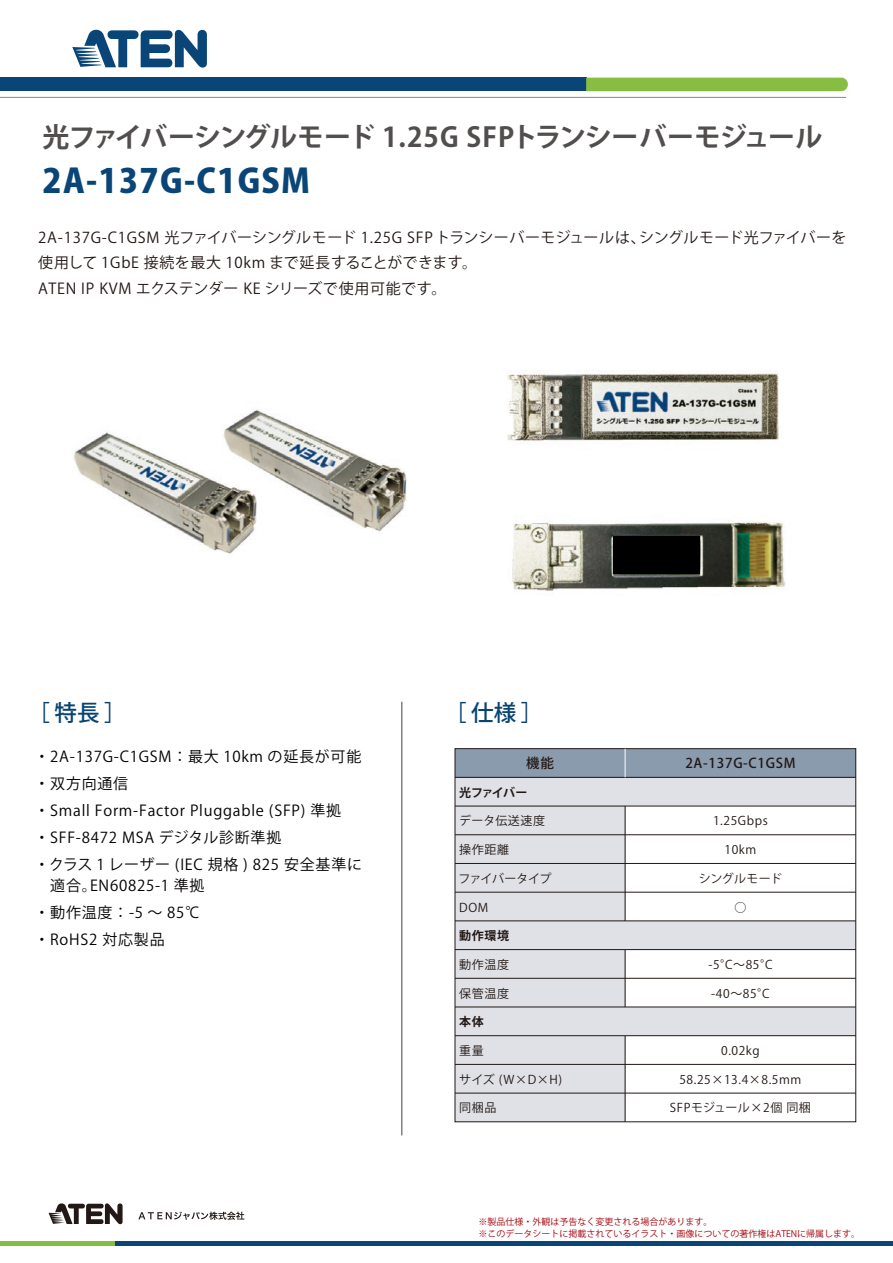
<style>
.page{position:relative;width:893px;height:1263px;background:#fff}
.page>*{position:absolute;margin:0;border:0;box-sizing:border-box;transform-origin:0 0}
.t1{font:800 33px "Koz Go Pro";letter-spacing:.04em;color:#094576}
.t2{font:700 27px "Koz Go Pro";letter-spacing:-.03em;color:#514e4d}
.t3{font:500 22.5px "Koz Go Pro";color:#084371}
.t4{font:15px/27px "Koz Go Pro";letter-spacing:.05em;color:#040000}
.t5{font:15px/25.5px "Koz Go Pro";letter-spacing:.03em;color:#221815}
.t6{font:500 13.5px "Koz Go Pro";letter-spacing:.05em;color:#221815}
.t7{font:12px "Koz Go Pro";letter-spacing:.05em;color:#221815}
.t8{font:700 12px "Koz Go Pro";letter-spacing:.04em;color:#221815}
.t9{font:12px "Koz Go Pro";letter-spacing:-.03em;color:#221815}
.t10{font:12px "Koz Go Pro";letter-spacing:.005em;color:#221815}
.t11{font:9px/12px "Koz Go Pro";color:#a4040d}
</style>
<div class="page">
<div style="left:0;top:78px;width:586px;height:13px;background:#094576"></div>
<hr style="left:0;top:97px;width:846px;height:1px;background:#898989">
<div style="left:586px;top:78px;width:262px;height:13px;background:#87bd42"></div>
<svg style="left:72px;top:29px;width:135px;height:39px"></svg>
<hr style="left:115px;top:1242px;width:778px;height:4px;background:#094576">
<hr style="left:0;top:1242px;width:115px;height:4px;background:#87bd42">
<svg style="left:49px;top:1203px;width:74px;height:21px"></svg>
<svg style="left:138px;top:1211px;width:106px;height:9px"></svg>
<div style="left:455px;top:749px;width:170px;height:373px;background:#e0e1e6"></div>
<hr style="left:625px;top:749px;width:1px;height:373px;background:#221815">
<div style="left:455px;top:777px;width:401px;height:29px;background:#e0e1e6"></div>
<div style="left:455px;top:749px;width:401px;height:28px;background:#8b9bae"></div>
<div style="left:455px;top:921px;width:401px;height:28px;background:#e0e1e6"></div>
<div style="left:455px;top:1007px;width:401px;height:29px;background:#e0e1e6"></div>
<div style="left:455px;top:748px;width:401px;height:374px;border:1px solid #221815"></div>
<hr style="left:455px;top:777px;width:401px;height:1px;background:#221815">
<hr style="left:455px;top:806px;width:401px;height:1px;background:#221815">
<hr style="left:455px;top:834px;width:401px;height:1px;background:#221815">
<hr style="left:455px;top:863px;width:401px;height:1px;background:#221815">
<hr style="left:455px;top:892px;width:401px;height:1px;background:#221815">
<hr style="left:455px;top:921px;width:401px;height:1px;background:#221815">
<hr style="left:455px;top:949px;width:401px;height:1px;background:#221815">
<hr style="left:455px;top:978px;width:401px;height:1px;background:#221815">
<hr style="left:455px;top:1007px;width:401px;height:1px;background:#221815">
<hr style="left:455px;top:1035px;width:401px;height:1px;background:#221815">
<hr style="left:455px;top:1064px;width:401px;height:1px;background:#221815">
<hr style="left:455px;top:1093px;width:401px;height:1px;background:#221815">
<svg style="left:625px;top:749px;width:1px;height:28px"></svg>
<img style="left:73px;top:410px;width:334px;height:144px">
<img style="left:507px;top:370px;width:272px;height:71px">
<img style="left:512px;top:521px;width:274px;height:70px">
<div style="left:613px;top:536px;width:87px;height:37px;background:#000"></div>
<hr style="left:401px;top:702px;width:1px;height:433px;background:#514e4d">
<h2 class="t2" style="left:43px;top:120px;width:781px">光ファイバーシングルモード 1.25G SFPトランシーバーモジュール</h2>
<h1 class="t1" style="left:43px;top:159px;width:269px">2A-137G-C1GSM</h1>
<p class="t5" style="left:38px;top:225px;width:810px">2A-137G-C1GSM 光ファイバーシングルモード 1.25G SFP トランシーバーモジュールは、シングルモード光ファイバーを使用して 1GbE 接続を最大 10km まで延長することができます。<br>ATEN IP KVM エクステンダー KE シリーズで使用可能です。</p>
<h3 class="t3" style="left:27px;top:699px;width:101px">［ 特長 ］</h3>
<h3 class="t3" style="left:444px;top:699px;width:101px">［ 仕様 ］</h3>
<p class="t4" style="left:35px;top:743px;width:329px">・2A-137G-C1GSM：最大 10km の延長が可能・双方向通信<br>・Small Form-Factor Pluggable (SFP) 準拠・SFF-8472 MSA デジタル診断準拠<br>・クラス 1 レーザー (IEC 規格 ) 825 安全基準に</p>
<p class="t4" style="left:35px;top:872px;width:171px;text-indent:16px">適合。EN60825-1 準拠・動作温度：-5 ～ 85℃・RoHS2 対応製品</p>
<p class="t6" style="left:526px;top:755px;width:29px">機能</p>
<p class="t6" style="left:685px;top:755px;width:112px">2A-137G-C1GSM</p>
<p class="t8" style="left:459px;top:784px;width:70px">光ファイバー</p>
<p class="t7" style="left:459px;top:813px;width:88px">データ伝送速度</p>
<p class="t7" style="left:713px;top:813px;width:56px">1.25Gbps</p>
<p class="t7" style="left:459px;top:842px;width:51px">操作距離</p>
<p class="t7" style="left:724px;top:842px;width:33px">10km</p>
<p class="t9" style="left:459px;top:871px;width:94px">ファイバータイプ</p>
<p class="t10" style="left:699px;top:871px;width:85px">シングルモード</p>
<p class="t7" style="left:459px;top:899px;width:30px">DOM</p>
<p class="t7" style="left:734px;top:899px;width:13px">○</p>
<p class="t8" style="left:459px;top:928px;width:51px">動作環境</p>
<p class="t7" style="left:459px;top:957px;width:51px">動作温度</p>
<p class="t7" style="left:708px;top:957px;width:66px">-5°C～85°C</p>
<p class="t7" style="left:459px;top:985px;width:51px">保管温度</p>
<p class="t7" style="left:711px;top:985px;width:60px">-40～85°C</p>
<p class="t8" style="left:459px;top:1014px;width:26px">本体</p>
<p class="t7" style="left:459px;top:1043px;width:26px">重量</p>
<p class="t7" style="left:721px;top:1043px;width:40px">0.02kg</p>
<p class="t7" style="left:459px;top:1071px;width:105px">サイズ (W×D×H)</p>
<p class="t7" style="left:679px;top:1071px;width:124px">58.25×13.4×8.5mm</p>
<p class="t7" style="left:459px;top:1100px;width:39px">同梱品</p>
<p class="t7" style="left:670px;top:1100px;width:143px">SFPモジュール×2個 同梱</p>
<p class="t11" style="left:478px;top:1216px;width:383px">※製品仕様・外観は予告なく変更される場合があります。<br>※このデータシートに掲載されているイラスト・画像についての著作権はATENに帰属します。</p>
</div>
